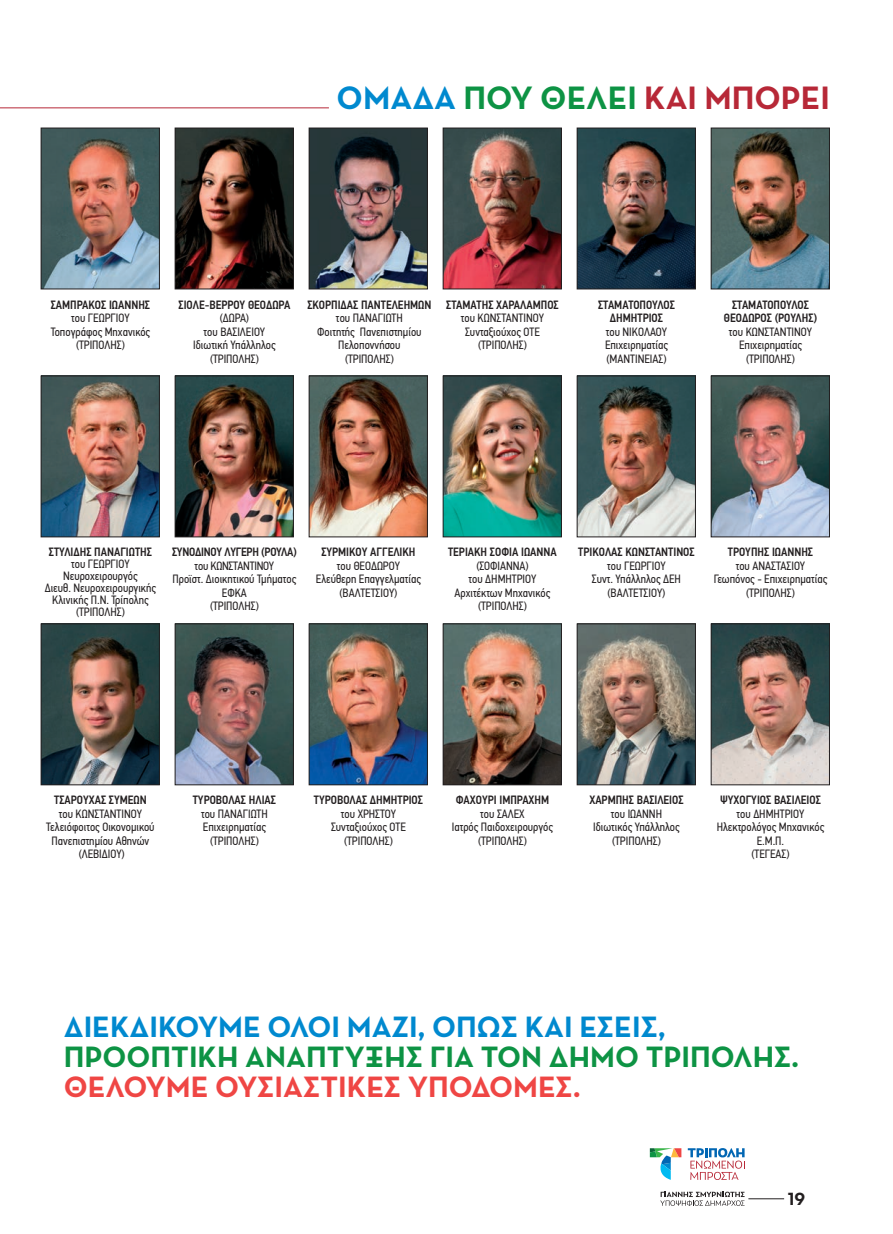
<style>
.page{position:relative;width:893px;height:1234px;background:#fff}
.page>*{position:absolute;margin:0;border:0;box-sizing:border-box;transform-origin:0 0}
.t1{font:700 33px "Neutraface Text";color:#b72837}
.t2{font:700 30px "Neutraface Text";color:#0d9344}
.t3{font:700 30px "Neutraface Text";color:#0089cf}
.t4{font:700 30px "Neutraface Text";color:#ef4644}
.t5{font:700 18px "Neutraface Text";color:#231f20}
.t6{font:12px/13.5px "PF Din Text Cond Pro";color:#231f20;text-align:center}
.t7{font:500 12px/13.5px "PF Din Text Cond Pro";color:#231f20;text-align:center}
.t8{font:500 12px "PF Din Text Cond Pro";letter-spacing:-.02em;color:#231f20}
.s1{color:#0089cf}
.s2{color:#0d9344}
</style>
<div class="page">
<svg style="left:688px;top:1148px;width:57px;height:31px"></svg>
<svg style="left:650px;top:1148px;width:31px;height:31px"></svg>
<svg style="left:660px;top:1191px;width:85px;height:14px"></svg>
<hr style="left:748px;top:1198px;width:36px;height:1px;background:#231f20">
<img style="left:43px;top:130px;width:115px;height:157px">
<div style="left:41px;top:128px;width:119px;height:161px;border:1px solid #231f20"></div>
<img style="left:177px;top:130px;width:115px;height:157px">
<div style="left:175px;top:128px;width:119px;height:161px;border:1px solid #231f20"></div>
<img style="left:311px;top:130px;width:115px;height:157px">
<div style="left:309px;top:128px;width:119px;height:161px;border:1px solid #231f20"></div>
<img style="left:445px;top:130px;width:115px;height:157px">
<div style="left:443px;top:128px;width:119px;height:161px;border:1px solid #231f20"></div>
<img style="left:579px;top:130px;width:115px;height:157px">
<div style="left:577px;top:128px;width:119px;height:161px;border:1px solid #231f20"></div>
<img style="left:713px;top:130px;width:115px;height:157px">
<div style="left:711px;top:128px;width:119px;height:161px;border:1px solid #231f20"></div>
<img style="left:43px;top:377px;width:115px;height:158px">
<div style="left:41px;top:375px;width:119px;height:162px;border:1px solid #231f20"></div>
<img style="left:177px;top:377px;width:115px;height:158px">
<div style="left:175px;top:375px;width:119px;height:162px;border:1px solid #231f20"></div>
<img style="left:311px;top:377px;width:115px;height:158px">
<div style="left:309px;top:375px;width:119px;height:162px;border:1px solid #231f20"></div>
<img style="left:445px;top:377px;width:115px;height:158px">
<div style="left:443px;top:375px;width:119px;height:162px;border:1px solid #231f20"></div>
<img style="left:579px;top:377px;width:115px;height:158px">
<div style="left:577px;top:375px;width:119px;height:162px;border:1px solid #231f20"></div>
<img style="left:713px;top:377px;width:115px;height:158px">
<div style="left:711px;top:375px;width:119px;height:162px;border:1px solid #231f20"></div>
<img style="left:43px;top:625px;width:115px;height:158px">
<div style="left:41px;top:623px;width:119px;height:162px;border:1px solid #231f20"></div>
<img style="left:177px;top:625px;width:115px;height:158px">
<div style="left:175px;top:623px;width:119px;height:162px;border:1px solid #231f20"></div>
<img style="left:311px;top:625px;width:115px;height:158px">
<div style="left:309px;top:623px;width:119px;height:162px;border:1px solid #231f20"></div>
<img style="left:445px;top:625px;width:115px;height:158px">
<div style="left:443px;top:623px;width:119px;height:162px;border:1px solid #231f20"></div>
<img style="left:579px;top:625px;width:115px;height:158px">
<div style="left:577px;top:623px;width:119px;height:162px;border:1px solid #231f20"></div>
<img style="left:713px;top:625px;width:115px;height:158px">
<div style="left:711px;top:623px;width:119px;height:162px;border:1px solid #231f20"></div>
<hr style="left:0;top:107px;width:329px;height:1px;background:#b72837">
<h1 class="t1" style="left:337px;top:70px;width:490px"><span class="s1">ΟΜΆΔΑ</span> <span class="s2">ΠΟΥ ΘΈΛΕΙ</span> ΚΑΙ ΜΠΟΡΕΊ</h1>
<p class="t7" style="left:51px;top:298px;width:101px">ΣΑΜΠΡΑΚΟΣ ΙΩΑΝΝΗΣ</p>
<p class="t6" style="left:51px;top:311px;width:101px">του ΓΕΩΡΓΙΟΥ<br>Τοπογράφος Μηχανικός (ΤΡΙΠΟΛΗΣ)</p>
<p class="t7" style="left:179px;top:298px;width:113px">ΣΙΟΛΕ-ΒΕΡΡΟΥ ΘΕΟΔΩΡΑ</p>
<p class="t6" style="left:193px;top:311px;width:84px">(ΔΩΡΑ)<br>του ΒΑΣΙΛΕΙΟΥ<br>Ιδιωτική Υπάλληλος (ΤΡΙΠΟΛΗΣ)</p>
<p class="t7" style="left:307px;top:298px;width:126px">ΣΚΟΡΠΙΔΑΣ ΠΑΝΤΕΛΕΗΜΩΝ</p>
<p class="t6" style="left:317px;top:311px;width:106px">του ΠΑΝΑΓΙΩΤΗ<br>Φοιτητής Πανεπιστημίου<br>Πελοποννήσου (ΤΡΙΠΟΛΗΣ)</p>
<p class="t7" style="left:446px;top:298px;width:114px">ΣΤΑΜΑΤΗΣ ΧΑΡΑΛΑΜΠΟΣ</p>
<p class="t6" style="left:461px;top:311px;width:85px">του ΚΩΝΣΤΑΝΤΙΝΟΥ<br>Συνταξιούχος ΟΤΕ (ΤΡΙΠΟΛΗΣ)</p>
<p class="t7" style="left:598px;top:298px;width:78px">ΣΤΑΜΑΤΟΠΟΥΛΟΣ<br>ΔΗΜΗΤΡΙΟΣ</p>
<p class="t6" style="left:605px;top:324px;width:64px;text-align:justify">του ΝΙΚΟΛΑΟΥ Επιχειρηματίας (ΜΑΝΤΙΝΕΙΑΣ)</p>
<p class="t7" style="left:724px;top:298px;width:95px">ΣΤΑΜΑΤΟΠΟΥΛΟΣ<br>ΘΕΟΔΩΡΟΣ (ΡΟΥΛΗΣ)</p>
<p class="t6" style="left:729px;top:324px;width:85px">του ΚΩΝΣΤΑΝΤΙΝΟΥ<br>Επιχειρηματίας (ΤΡΙΠΟΛΗΣ)</p>
<p class="t7" style="left:49px;top:545px;width:105px">ΣΤΥΛΙΔΗΣ ΠΑΝΑΓΙΩΤΗΣ</p>
<p class="t6" style="left:45px;top:558px;width:113px;line-height:12px">του ΓΕΩΡΓΙΟΥ<br>Νευροχειρουργός<br>Διευθ. Νευροχειρουργικής<br>Kλινικής Π.Ν. Τρίπολης (ΤΡΙΠΟΛΗΣ)</p>
<p class="t8" style="left:172px;top:545px;width:126px">ΣΥΝΟΔΙΝΟΥ ΛΥΓΕΡΗ (ΡΟΥΛΑ)</p>
<p class="t6" style="left:172px;top:559px;width:125px">του ΚΩΝΣΤΑΝΤΙΝΟΥ<br>Προϊστ. Διοικητικού Τμήματος<br>ΕΦΚΑ<br>(ΤΡΙΠΟΛΗΣ)</p>
<p class="t7" style="left:321px;top:545px;width:96px">ΣΥΡΜΙΚΟΥ ΑΓΓΕΛΙΚΗ</p>
<p class="t6" style="left:316px;top:559px;width:107px">του ΘΕΟΔΩΡΟΥ<br>Ελεύθερη Επαγγελματίας (ΒΑΛΤΕΤΣΙΟΥ)</p>
<p class="t7" style="left:448px;top:545px;width:110px">ΤΕΡΙΑΚΗ ΣΟΦΙΑ ΙΩΑΝΝΑ</p>
<p class="t6" style="left:455px;top:559px;width:97px">(ΣΟΦΙΑΝΝΑ)<br>του ΔΗΜΗΤΡΙΟΥ<br>Αρχιτέκτων Μηχανικός (ΤΡΙΠΟΛΗΣ)</p>
<p class="t7" style="left:578px;top:545px;width:118px">ΤΡΙΚΟΛΑΣ ΚΩΝΣΤΑΝΤΙΝΟΣ</p>
<p class="t6" style="left:592px;top:559px;width:90px">του ΓΕΩΡΓΙΟΥ<br>Συντ. Υπάλληλος ΔΕΗ (ΒΑΛΤΕΤΣΙΟΥ)</p>
<p class="t7" style="left:728px;top:545px;width:87px">ΤΡΟΥΠΗΣ ΙΩΑΝΝΗΣ</p>
<p class="t6" style="left:714px;top:559px;width:115px">του ΑΝΑΣΤΑΣΙΟΥ<br>Γεωπόνος - Επιχειρηματίας (ΤΡΙΠΟΛΗΣ)</p>
<p class="t7" style="left:54px;top:793px;width:94px">ΤΣΑΡΟΥΧΑΣ ΣΥΜΕΩΝ</p>
<p class="t6" style="left:46px;top:806px;width:110px">του ΚΩΝΣΤΑΝΤΙΝΟΥ<br>Τελειόφοιτος Οικονομικού<br>Πανεπιστημίου Αθηνών (ΛΕΒΙΔΙΟΥ)</p>
<p class="t7" style="left:193px;top:793px;width:85px">ΤΥΡΟΒΟΛΑΣ ΗΛΙΑΣ</p>
<p class="t6" style="left:201px;top:806px;width:68px">του ΠΑΝΑΓΙΩΤΗ<br>Επιχειρηματίας (ΤΡΙΠΟΛΗΣ)</p>
<p class="t7" style="left:314px;top:793px;width:111px">ΤΥΡΟΒΟΛΑΣ ΔΗΜΗΤΡΙΟΣ</p>
<p class="t6" style="left:331px;top:806px;width:76px">του ΧΡΗΣΤΟΥ<br>Συνταξιούχος ΟΤΕ (ΤΡΙΠΟΛΗΣ)</p>
<p class="t7" style="left:456px;top:793px;width:95px">ΦΑΧΟΥΡΙ ΙΜΠΡΑΧΗΜ</p>
<p class="t6" style="left:452px;top:806px;width:103px">του ΣΑΛΕΧ<br>Ιατρός Παιδοχειρουργός (ΤΡΙΠΟΛΗΣ)</p>
<p class="t7" style="left:589px;top:793px;width:96px">ΧΑΡΜΠΗΣ ΒΑΣΙΛΕΙΟΣ</p>
<p class="t6" style="left:593px;top:806px;width:88px">του ΙΩΑΝΝΗ<br>Ιδιωτικός Υπάλληλος (ΤΡΙΠΟΛΗΣ)</p>
<p class="t7" style="left:720px;top:793px;width:102px">ΨΥΧΟΓΥΙΟΣ ΒΑΣΙΛΕΙΟΣ</p>
<p class="t6" style="left:717px;top:806px;width:109px">του ΔΗΜΗΤΡΙΟΥ<br>Ηλεκτρολόγος Μηχανικός<br>Ε.Μ.Π.<br>(ΤΕΓΕΑΣ)</p>
<h2 class="t3" style="left:64px;top:1001px;width:603px">ΔΙΕΚΔΙΚΟΎΜΕ ΌΛΟΙ ΜΑΖΊ, ΌΠΩΣ ΚΑΙ ΕΣΕΊΣ,</h2>
<h2 class="t2" style="left:64px;top:1031px;width:737px">ΠΡΟΟΠΤΙΚΉ ΑΝΆΠΤΥΞΗΣ ΓΙΑ ΤΟΝ ΔΉΜΟ ΤΡΊΠΟΛΗΣ.</h2>
<h2 class="t4" style="left:64px;top:1061px;width:518px">ΘΈΛΟΥΜΕ ΟΥΣΙΑΣΤΙΚΈΣ ΥΠΟΔΟΜΈΣ.</h2>
<h3 class="t5" style="left:788px;top:1183px;width:19px">19</h3>
</div>
